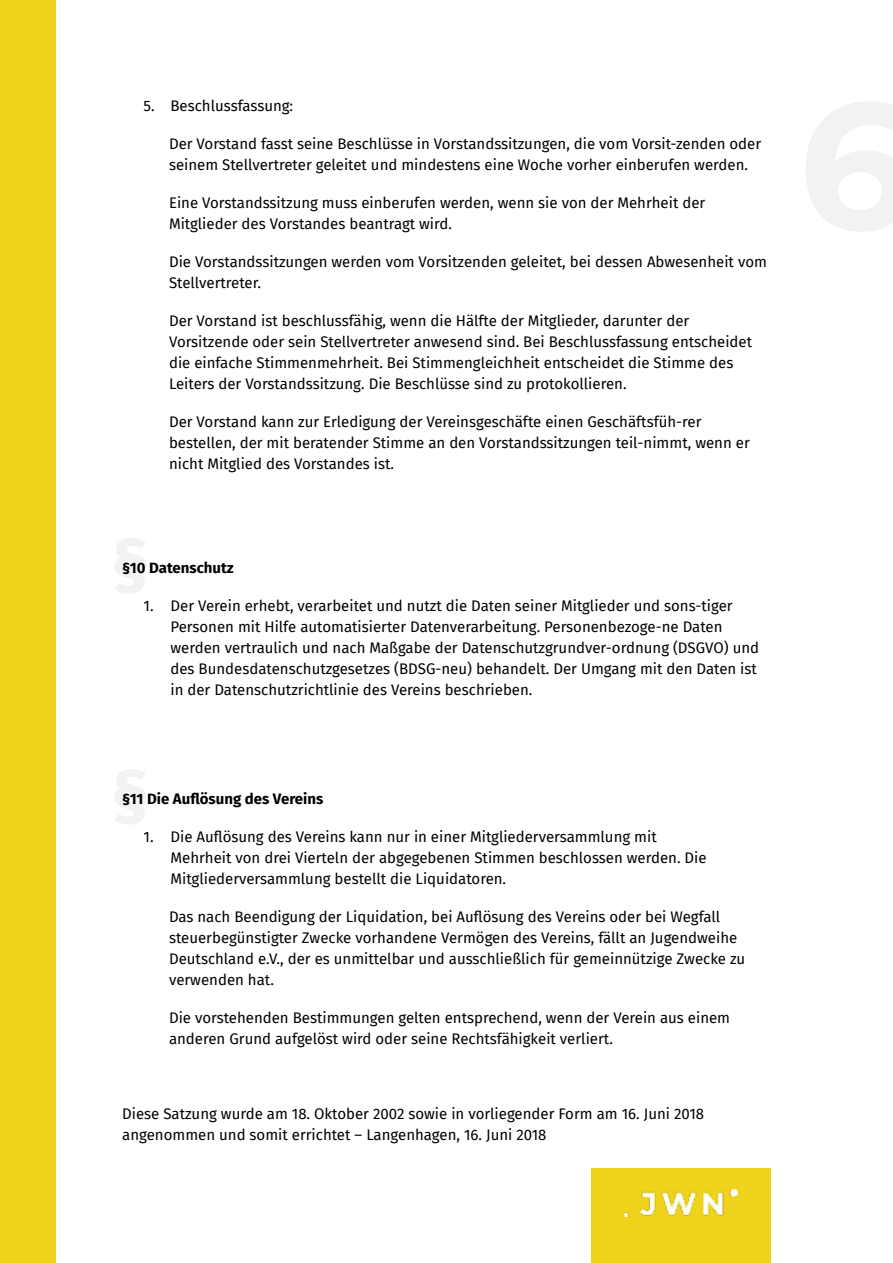
<style>
.page{position:relative;width:893px;height:1263px;background:#fff}
.page>*{position:absolute;margin:0;border:0;box-sizing:border-box;transform-origin:0 0}
.t1{font:700 72px "Fira Sans";color:#f2f2f2}
.t2{font:15px/21px "Fira Sans";color:#000}
.t3{font:700 15px "Fira Sans";color:#000}
</style>
<div class="page">
<div style="left:591px;top:1168px;width:180px;height:95px;background:#f0d31c"></div>
<img style="left:625px;top:1189px;width:112px;height:27px">
<div style="left:0;top:0;width:55px;height:1263px;background:#f0d31c"></div>
<p class="t2" style="left:144px;top:95px;width:151px">5. Beschlussfassung:</p>
<p class="t2" style="left:169px;top:133px;width:594px">Der Vorstand fasst seine Beschlüsse in Vorstandssitzungen, die vom Vorsit-zenden oder seinem Stellvertreter geleitet und mindestens eine Woche vorher einberufen werden.</p>
<p class="t2" style="left:169px;top:192px;width:538px">Eine Vorstandssitzung muss einberufen werden, wenn sie von der Mehrheit der<br>Mitglieder des Vorstandes beantragt wird.</p>
<p class="t2" style="left:169px;top:251px;width:599px">Die Vorstandssitzungen werden vom Vorsitzenden geleitet, bei dessen Abwesenheit vom<br>Stellvertreter.</p>
<p class="t2" style="left:169px;top:310px;width:585px">Der Vorstand ist beschlussfähig, wenn die Hälfte der Mitglieder, darunter der Vorsitzende oder sein Stellvertreter anwesend sind. Bei Beschlussfassung entscheidet die einfache Stimmenmehrheit. Bei Stimmengleichheit entscheidet die Stimme des Leiters der Vorstandssitzung. Die Beschlüsse sind zu protokollieren.</p>
<p class="t2" style="left:169px;top:411px;width:582px">Der Vorstand kann zur Erledigung der Vereinsgeschäfte einen Geschäftsfüh-rer bestellen, der mit beratender Stimme an den Vorstandssitzungen teil-nimmt, wenn er nicht Mitglied des Vorstandes ist.</p>
<h1 class="t1" style="left:111px;top:502px;width:41px">§</h1>
<p class="t3" style="left:122px;top:555px;width:113px">§10 Datenschutz</p>
<p class="t2" style="left:170px;top:595px;width:590px;text-indent:-27px">1. Der Verein erhebt, verarbeitet und nutzt die Daten seiner Mitglieder und sons-tiger Personen mit Hilfe automatisierter Datenverarbeitung. Personenbezoge-ne Daten werden vertraulich und nach Maßgabe der Datenschutzgrundver-ordnung (DSGVO) und des Bundesdatenschutzgesetzes (BDSG-neu) behandelt. Der Umgang mit den Daten ist in der Datenschutzrichtlinie des Vereins beschrieben.</p>
<h1 class="t1" style="left:111px;top:733px;width:41px">§</h1>
<p class="t3" style="left:122px;top:786px;width:203px">§11 Die Auflösung des Vereins</p>
<p class="t2" style="left:170px;top:826px;width:538px;text-indent:-27px">1. Die Auflösung des Vereins kann nur in einer Mitgliederversammlung mit<br>Mehrheit von drei Vierteln der abgegebenen Stimmen beschlossen werden. Die<br>Mitgliederversammlung bestellt die Liquidatoren.</p>
<p class="t2" style="left:169px;top:906px;width:578px">Das nach Beendigung der Liquidation, bei Auflösung des Vereins oder bei Wegfall steuerbegünstigter Zwecke vorhandene Vermögen des Vereins, fällt an Jugendweihe Deutschland e.V., der es unmittelbar und ausschließlich für gemeinnützige Zwecke zu verwenden hat.</p>
<p class="t2" style="left:169px;top:1007px;width:563px">Die vorstehenden Bestimmungen gelten entsprechend, wenn der Verein aus einem anderen Grund aufgelöst wird oder seine Rechtsfähigkeit verliert.</p>
<p class="t2" style="left:122px;top:1103px;width:583px">Diese Satzung wurde am 18. Oktober 2002 sowie in vorliegender Form am 16. Juni 2018 angenommen und somit errichtet – Langenhagen, 16. Juni 2018</p>
</div>
